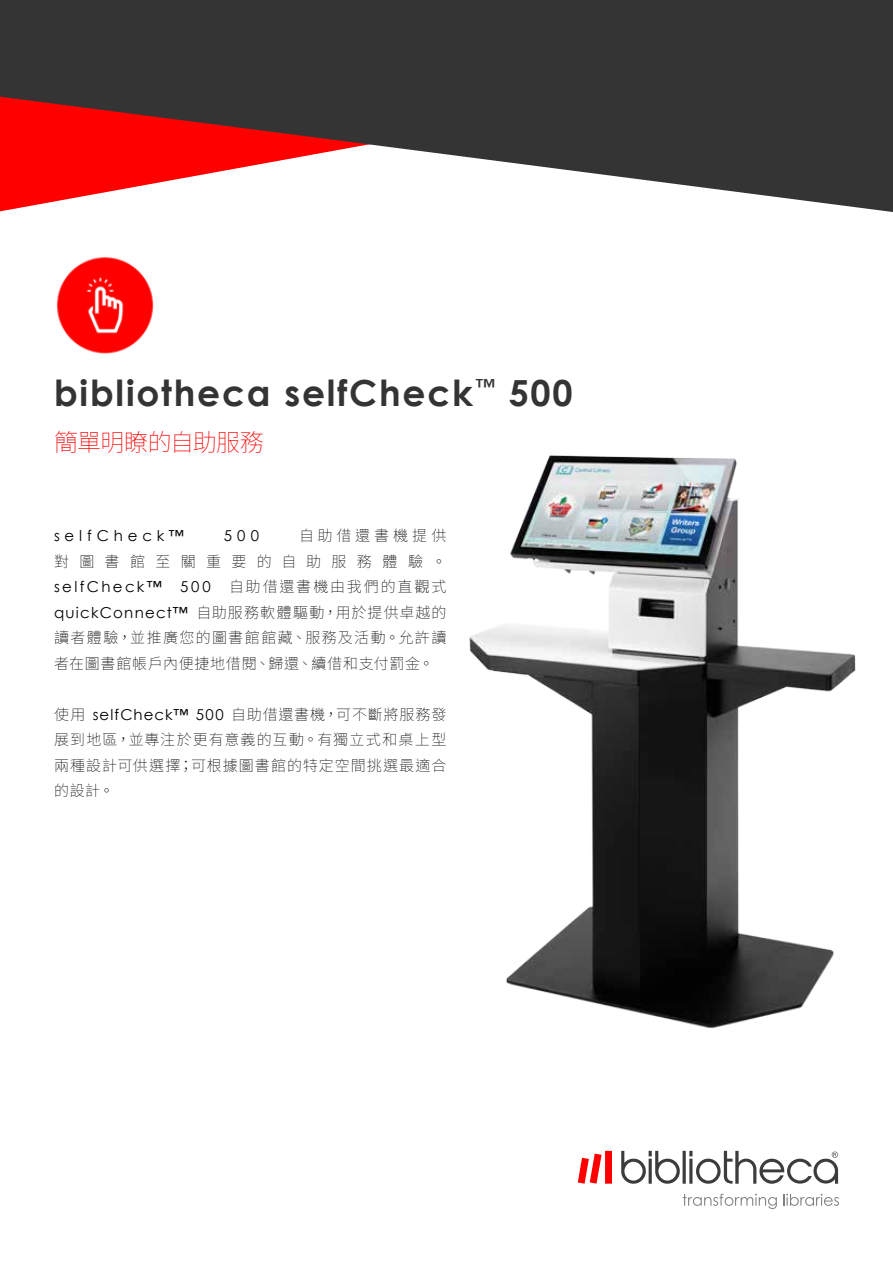
<style>
.page{position:relative;width:893px;height:1263px;background:#fff}
.page>*{position:absolute;margin:0;border:0;box-sizing:border-box;transform-origin:0 0}
.t1{font:700 36px "Century Gothic";letter-spacing:.05em;color:#343434}
.t2{font:200 24px "Source Han Sans TC";letter-spacing:-.025em;color:#f00}
.t3{font:200 15px/25.5px "Source Han Sans TC";letter-spacing:.08em;color:#000;text-align:justify}
.t4{font:15px "Century Gothic";letter-spacing:.16em;color:#000}
.t5{font:200 15px/25.5px "Source Han Sans TC";letter-spacing:.68em;color:#000;text-align:right}
.t6{font:15px "Century Gothic";letter-spacing:.325em;color:#000}
.t7{font:15px "Century Gothic";letter-spacing:.255em;color:#000}
.s1{font-family:"Source Han Sans TC";font-weight:200}
.s2{font-family:"Century Gothic";font-weight:400}
</style>
<div class="page">
<svg style="left:0;top:0;width:893px;height:212px;fill:#343434"></svg>
<img style="left:56px;top:257px;width:98px;height:97px">
<svg style="left:683px;top:1194px;width:94px;height:15px"></svg>
<svg style="left:783px;top:1194px;width:56px;height:12px"></svg>
<svg style="left:621px;top:1151px;width:59px;height:33px"></svg>
<hr style="left:683px;top:1151px;width:3px;height:33px;background:#3c3c3b">
<svg style="left:689px;top:1151px;width:149px;height:33px"></svg>
<svg style="left:578px;top:1151px;width:34px;height:33px"></svg>
<img style="left:469px;top:455px;width:387px;height:573px">
<h1 class="t1" style="left:54px;top:366px;width:520px">bibliotheca selfCheck<sup>™</sup> 500</h1>
<h2 class="t2" style="left:54px;top:428px;width:211px">簡單明瞭的自助服務</h2>
<p class="t5" style="left:54px;top:523px;width:394px">自助借還書機提供<br>對圖書館至關重要的自助服務體驗。</p>
<p class="t4" style="left:54px;top:576px;width:394px">selfCheck™ 500 <span class="s1">自助借還書機由我們的直觀式</span></p>
<p class="t3" style="left:54px;top:600px;width:394px"><span class="s2">quickConnect™</span> 自助服務軟體驅動，用於提供卓越的讀者體驗，並推廣您的圖書館館藏、服務及活動。允許讀者在圖書館帳戶內便捷地借閱、歸還、續借和支付罰金。</p>
<p class="t3" style="left:54px;top:702px;width:394px">使用 <span class="s2">selfCheck™ 500</span> 自助借還書機，可不斷將服務發展到地區，並專注於更有意義的互動。有獨立式和桌上型兩種設計可供選擇；可根據圖書館的特定空間挑選最適合的設計。</p>
<p class="t6" style="left:54px;top:525px;width:131px">selfCheck™</p>
<p class="t7" style="left:224px;top:525px;width:37px">500</p>
</div>
